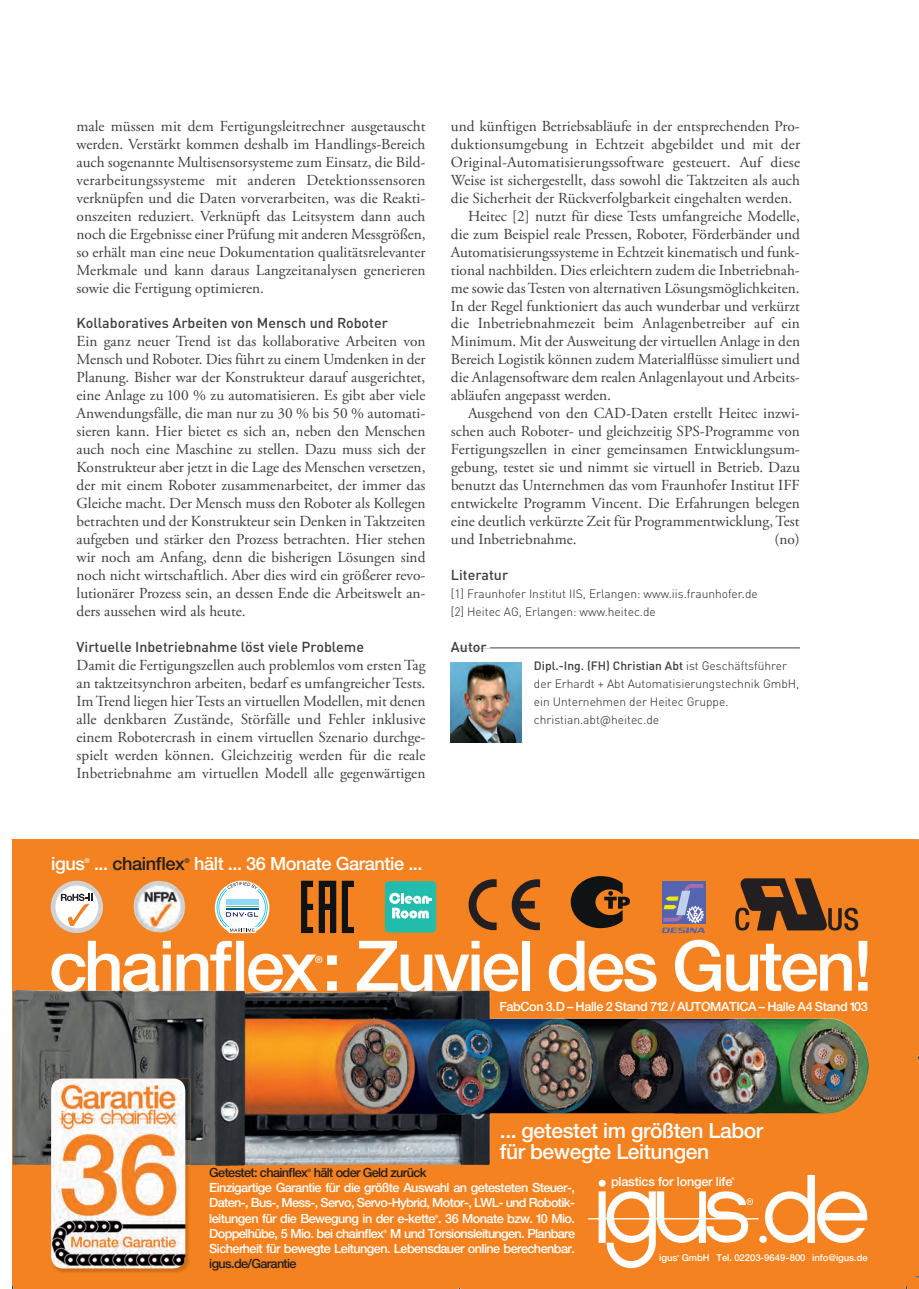
<style>
.page{position:relative;width:919px;height:1289px;background:#fff}
.page>*{position:absolute;margin:0;border:0;box-sizing:border-box;transform-origin:0 0}
.t1{font:500 69.75px "Helvetica Neue LTW1 G";letter-spacing:-.04em;color:#fff}
.t2{font:500 21px/21px "Helvetica Neue LTW1 G";letter-spacing:-.02em;color:#fff}
.t3{font:500 18.15px "Helvetica Neue LTW1 G";letter-spacing:-.025em;color:#fff}
.t4{font:500 18.15px "Helvetica Neue LTW1 G";letter-spacing:-.025em;color:#231f20}
.t5{font:15.3px/18px "Adobe Garamond Pro";color:#3e3e3f;text-align:justify}
.t6{font:500 14.25px "DIN Pro";color:#3e3e3f}
.t7{font:500 12.6px/15.1px "Helvetica Neue LTW1 G";letter-spacing:-.045em;color:#fff;text-align:justify}
.t8{font:500 12.6px "Helvetica Neue LTW1 G";letter-spacing:-.05em;color:#231f20}
.t9{font:500 12.6px "Helvetica Neue LTW1 G";letter-spacing:-.015em;color:#fff}
.t10{font:300 12px/18px "DIN Pro";color:#231f20}
.t11{font:500 9.45px "Helvetica Neue LTW1 G";letter-spacing:-.005em;color:#fff}
.t12{font:500 6.6px "Helvetica Neue LTW1 G";color:#fff}
.t13{font:500 6.6px "Helvetica Neue LTW1 G";color:#231f20}
.t14{font:500 4.5px "Helvetica Neue LTW1 G";color:#fff}
.t15{font:500 4.5px "Helvetica Neue LTW1 G";color:#231f20}
.t16{font:500 3.75px "Helvetica Neue LTW1 G";color:#fff}
.t17{font:500 2.85px "Helvetica Neue LTW1 G";color:#fff}
.s1{font-weight:500;color:#3e3e3f}
.s2{color:#fff}
</style>
<div class="page">
<hr style="left:451px;top:647px;width:348px;height:1px;background:#3e3e3f">
<hr style="left:451px;top:646px;width:39px;height:2px;background:#fff">
<img style="left:451px;top:662px;width:70px;height:80px">
<svg style="left:13px;top:839px;width:905px;height:449px;background:#d47828"></svg>
<img style="left:13px;top:990px;width:385px;height:175px">
<svg style="left:53px;top:883px;width:48px;height:47px"></svg>
<div style="left:51px;top:880px;width:52px;height:53px;border:5px solid #d1d2d4;border-radius:50%"></div>
<svg style="left:57px;top:890px;width:36px;height:37px"></svg>
<svg style="left:735px;top:878px;width:123px;height:52px;background:#874e20"></svg>
<svg style="left:511px;top:879px;width:29px;height:51px"></svg>
<svg style="left:468px;top:879px;width:28px;height:51px"></svg>
<div style="left:385px;top:881px;width:51px;height:51px;background:#22bcac;border-radius:4px"></div>
<svg style="left:389px;top:892px;width:43px;height:26px"></svg>
<svg style="left:570px;top:876px;width:60px;height:52px;background:#693e18"></svg>
<div style="left:662px;top:881px;width:43px;height:43px;background:#5564ae"></div>
<svg style="left:661px;top:884px;width:43px;height:48px"></svg>
<svg style="left:301px;top:880px;width:35px;height:53px;background:#673d17"></svg>
<svg style="left:342px;top:880px;width:11px;height:53px"></svg>
<svg style="left:215px;top:880px;width:54px;height:53px"></svg>
<img style="left:133px;top:880px;width:52px;height:52px">
<img style="left:51px;top:1078px;width:139px;height:195px">
<img style="left:51px;top:1078px;width:134px;height:190px">
<svg style="left:598px;top:1179px;width:7px;height:7px"></svg>
<div style="left:759px;top:1235px;width:7px;height:7px;background:#fff;border-radius:50%"></div>
<svg style="left:588px;top:1191px;width:170px;height:76px"></svg>
<svg style="left:764px;top:1174px;width:103px;height:68px"></svg>
<svg style="left:451px;top:1288px;width:17px;height:1px"></svg>
<svg style="left:917px;top:1049px;width:2px;height:17px"></svg>
<p class="t5" style="left:77px;top:117px;width:350px">male müssen mit dem Fertigungsleitrechner ausgetauscht werden. Verstärkt kommen deshalb im Handlings-Bereich auch sogenannte Multisensorsysteme zum Einsatz, die Bild&shy;verarbeitungssysteme mit anderen Detektionssensoren verknüpfen und die Daten vorverarbeiten, was die Reakti&shy;onszeiten reduziert. Verknüpft das Leitsystem dann auch noch die Ergebnisse einer Prüfung mit anderen Messgrößen, so erhält man eine neue Dokumentation qualitätsrelevanter Merkmale und kann daraus Langzeitanalysen generieren sowie die Fertigung optimieren.</p>
<p class="t6" style="left:77px;top:311px;width:313px">Kollaboratives Arbeiten von Mensch und Roboter</p>
<p class="t5" style="left:77px;top:333px;width:350px">Ein ganz neuer Trend ist das kollaborative Arbeiten von Mensch und Roboter. Dies führt zu einem Umdenken in der Planung. Bisher war der Konstrukteur darauf ausgerichtet, eine Anlage zu 100 % zu automatisieren. Es gibt aber viele Anwendungsfälle, die man nur zu 30 % bis 50 % automati&shy;sieren kann. Hier bietet es sich an, neben den Menschen auch noch eine Maschine zu stellen. Dazu muss sich der Konstrukteur aber jetzt in die Lage des Menschen versetzen, der mit einem Roboter zusammenarbeitet, der immer das Gleiche macht. Der Mensch muss den Roboter als Kollegen betrachten und der Konstrukteur sein Denken in Taktzeiten aufgeben und stärker den Prozess betrachten. Hier stehen wir noch am Anfang, denn die bisherigen Lösungen sind noch nicht wirtschaftlich. Aber dies wird ein größerer revo&shy;lutionärer Prozess sein, an dessen Ende die Arbeitswelt an&shy;ders aussehen wird als heute.</p>
<p class="t6" style="left:77px;top:635px;width:289px">Virtuelle Inbetriebnahme löst viele Probleme</p>
<p class="t5" style="left:77px;top:657px;width:350px">Damit die Fertigungszellen auch problemlos vom ersten Tag an taktzeitsynchron arbeiten, bedarf es umfangreicher Tests.<br>Im Trend liegen hier Tests an virtuellen Modellen, mit denen alle denkbaren Zustände, Störfälle und Fehler inklusive einem Robotercrash in einem virtuellen Szenario durchge&shy;spielt werden können. Gleichzeitig werden für die reale Inbetriebnahme am virtuellen Modell alle gegenwärtigen</p>
<p class="t5" style="left:451px;top:117px;width:350px">und künftigen Betriebsabläufe in der entsprechenden Pro-</p>
<p class="t5" style="left:451px;top:135px;width:350px">duktionsumgebung in Echtzeit abgebildet und mit der</p>
<p class="t5" style="left:451px;top:153px;width:350px">Original-Automatisierungssoftware gesteuert. Auf diese</p>
<p class="t5" style="left:451px;top:171px;width:350px">Weise ist sichergestellt, dass sowohl die Taktzeiten als auch</p>
<p class="t5" style="left:451px;top:189px;width:343px">die Sicherheit der Rückverfolgbarkeit eingehalten werden.</p>
<p class="t5" style="left:468px;top:207px;width:333px">Heitec [2] nutzt für diese Tests umfangreiche Modelle,</p>
<p class="t5" style="left:451px;top:225px;width:350px">die zum Beispiel reale Pressen, Roboter, Förderbänder und</p>
<p class="t5" style="left:451px;top:243px;width:350px">Automatisierungssysteme in Echtzeit kinematisch und funk-</p>
<p class="t5" style="left:451px;top:261px;width:350px">tional nachbilden. Dies erleichtern zudem die Inbetriebnah-</p>
<p class="t5" style="left:451px;top:279px;width:350px">me sowie das Testen von alternativen Lösungsmöglichkeiten.</p>
<p class="t5" style="left:451px;top:297px;width:350px">In der Regel funktioniert das auch wunderbar und verkürzt</p>
<p class="t5" style="left:451px;top:315px;width:350px">die Inbetriebnahmezeit beim Anlagenbetreiber auf ein</p>
<p class="t5" style="left:451px;top:333px;width:350px">Minimum. Mit der Ausweitung der virtuellen Anlage in den</p>
<p class="t5" style="left:451px;top:351px;width:350px">Bereich Logistik können zudem Materialflüsse simuliert und</p>
<p class="t5" style="left:451px;top:369px;width:350px">die Anlagensoftware dem realen Anlagenlayout und Arbeits-</p>
<p class="t5" style="left:451px;top:387px;width:162px">abläufen angepasst werden.</p>
<p class="t5" style="left:468px;top:405px;width:333px">Ausgehend von den CAD-Daten erstellt Heitec inzwi-</p>
<p class="t5" style="left:451px;top:423px;width:350px">schen auch Roboter- und gleichzeitig SPS-Programme von</p>
<p class="t5" style="left:451px;top:441px;width:350px">Fertigungszellen in einer gemeinsamen Entwicklungsum-</p>
<p class="t5" style="left:451px;top:459px;width:350px">gebung, testet sie und nimmt sie virtuell in Betrieb. Dazu</p>
<p class="t5" style="left:451px;top:477px;width:350px">benutzt das Unternehmen das vom Fraunhofer Institut IFF</p>
<p class="t5" style="left:451px;top:495px;width:350px">entwickelte Programm Vincent. Die Erfahrungen belegen</p>
<p class="t5" style="left:451px;top:513px;width:350px">eine deutlich verkürzte Zeit für Programmentwicklung, Test</p>
<p class="t5" style="left:451px;top:531px;width:127px">und Inbetriebnahme.</p>
<p class="t5" style="left:774px;top:531px;width:27px">(no)</p>
<p class="t6" style="left:451px;top:563px;width:59px">Literatur</p>
<p class="t10" style="left:451px;top:584px;width:308px">[1] Fraunhofer Institut IIS, Erlangen: www.iis.fraunhofer.de [2] Heitec AG, Erlangen: www.heitec.de</p>
<p class="t6" style="left:451px;top:635px;width:37px">Autor</p>
<p class="t10" style="left:534px;top:656px;width:267px"><span class="s1">Dipl.-Ing. (FH) Christian Abt</span> ist Geschäftsführer der Erhardt + Abt Automatisierungstechnik GmbH, ein Unternehmen der Heitec Gruppe. christian.abt@heitec.de</p>
<p class="t3" style="left:51px;top:852px;width:35px">igus</p>
<p class="t12" style="left:84px;top:856px;width:7px">®</p>
<p class="t4" style="left:94px;top:852px;width:92px"><span class="s2">...</span> chainflex</p>
<p class="t13" style="left:184px;top:856px;width:7px">®</p>
<p class="t3" style="left:194px;top:852px;width:230px">hält ... 36 Monate Garantie ...</p>
<h1 class="t1" style="left:49px;top:923px;width:825px">chainflex: Zuviel des Guten!</h1>
<p class="t11" style="left:315px;top:954px;width:9px">®</p>
<p class="t7" style="left:499px;top:998px;width:370px">FabCon 3.D – Halle 2 Stand 712 / AUTOMATICA – Halle A4 Stand 103</p>
<h2 class="t2" style="left:500px;top:1119px;width:265px">... getestet im größten Labor für bewegte Leitungen</h2>
<p class="t8" style="left:209px;top:1164px;width:100px">Getestet: chainflex</p>
<p class="t15" style="left:307px;top:1167px;width:5px">®</p>
<p class="t8" style="left:314px;top:1164px;width:114px">hält oder Geld zurück</p>
<p class="t7" style="left:209px;top:1180px;width:367px">Einzigartige Garantie für die größte Auswahl an getesteten Steuer-, Daten-, Bus-, Mess-, Servo, Servo- Hybrid, Motor-, LWL- und Robotik&shy;leitungen für die Bewegung in der e-kette . 36 Monate bzw. 10 Mio.</p>
<p class="t14" style="left:434px;top:1213px;width:5px">®</p>
<p class="t7" style="left:209px;top:1225px;width:176px">Doppelhübe, 5 Mio. bei chainflex</p>
<p class="t14" style="left:383px;top:1228px;width:5px">®</p>
<p class="t7" style="left:209px;top:1225px;width:367px;text-align:right">M und Torsionsleitungen. Planbare<br>Sicherheit für bewegte Leitungen. Lebensdauer online berechenbar.</p>
<p class="t8" style="left:209px;top:1256px;width:89px">igus.de/Garantie</p>
<p class="t9" style="left:611px;top:1174px;width:123px">plastics for longer life</p>
<p class="t16" style="left:731px;top:1176px;width:5px">®</p>
<p class="t11" style="left:659px;top:1251px;width:20px">igus</p>
<p class="t17" style="left:677px;top:1253px;width:4px">®</p>
<p class="t11" style="left:681px;top:1251px;width:188px">GmbH Tel. 02203-9649-800 info@igus.de</p>
</div>
